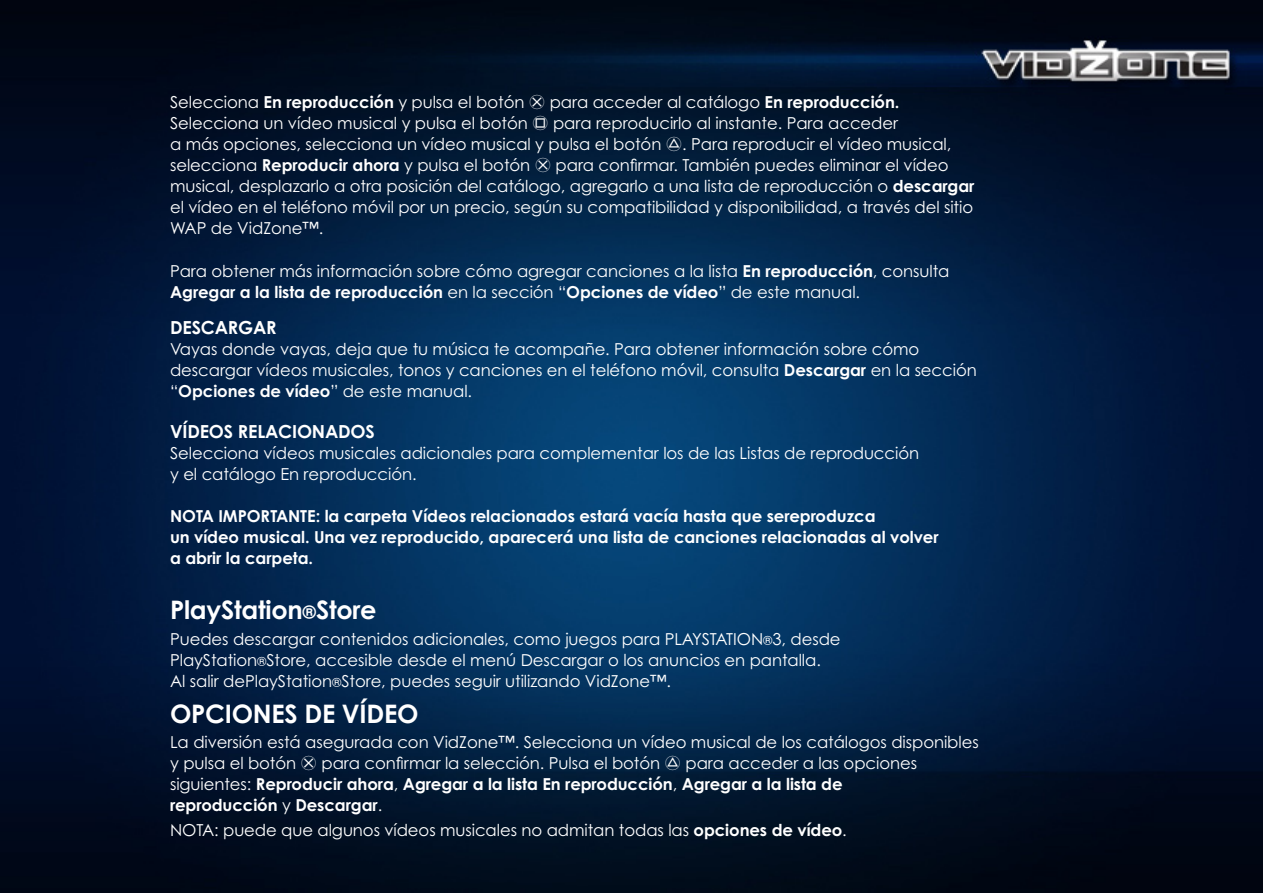
<style>
.page{position:relative;width:1263px;height:893px;background:#fff}
.page>*{position:absolute;margin:0;border:0;box-sizing:border-box;transform-origin:0 0}
.Main_heading{font:700 25.5px "Century Gothic";letter-spacing:-.01em;color:#fff}
.Sub_heading_2{font:700 18px "Century Gothic";letter-spacing:-.01em;color:#fff}
.Body_Copy{font:700 18px "Century Gothic";letter-spacing:-.01em;color:#fff}
.Body_Copy-2{font:16.5px/21px "Century Gothic";letter-spacing:-.005em;color:#fff}
.Main_heading-2{font:16.5px/21px "Century Gothic";letter-spacing:-.005em;color:#fff}
.Body_Copy-3{font:700 16.5px/21px "Century Gothic";letter-spacing:-.005em;color:#fff}
.s1{font-weight:700}
.s2{font-family:"SCET32"}
.s3{font-size:18.6px}
.s4{font-size:12.45px}
</style>
<div class="page">
<img style="left:0;top:0;width:1263px;height:893px">
<p class="Body_Copy-2" style="left:170px;top:92px;width:806px">Selecciona <span class="s1">En reproducción</span> y pulsa el botón <span class="s2">S</span> para acceder al catálogo <span class="s1">En reproducción.<br></span>Selecciona un vídeo musical y pulsa el botón <span class="s2">F</span> para reproducirlo al instante. Para acceder<br>a más opciones, selecciona un vídeo musical y pulsa el botón <span class="s2">D</span>. Para reproducir el vídeo musical, selecciona <span class="s1">Reproducir ahora</span> y pulsa el botón <span class="s2">S</span> para confirmar. También puedes eliminar el vídeo musical, desplazarlo a otra posición del catálogo, agregarlo a una lista de reproducción o <span class="s1">descargar </span>el vídeo en el teléfono móvil por un precio, según su compatibilidad y disponibilidad, a través del sitio WAP de VidZone™.</p>
<p class="Body_Copy-2" style="left:170px;top:260px;width:781px">Para obtener más información sobre cómo agregar canciones a la lista <span class="s1">En reproducción</span>, consulta<br><span class="s1">Agregar a la lista de reproducción</span> en la sección “<span class="s1">Opciones de vídeo</span>” de este manual.</p>
<p class="Body_Copy" style="left:170px;top:316px;width:108px">DESCARGAR</p>
<p class="Body_Copy-2" style="left:170px;top:338px;width:808px">Vayas donde vayas, deja que tu música te acompañe. Para obtener información sobre cómo descargar vídeos musicales, tonos y canciones en el teléfono móvil, consulta <span class="s1">Descargar</span> en la sección “<span class="s1">Opciones de vídeo</span>” de este manual.</p>
<p class="Sub_heading_2" style="left:170px;top:420px;width:206px">VÍDEOS RELACIONADOS</p>
<p class="Body_Copy-2" style="left:170px;top:442px;width:750px">Selecciona vídeos musicales adicionales para complementar los de las Listas de reproducción y el catálogo En reproducción.</p>
<p class="Body_Copy-3" style="left:170px;top:505px;width:770px">NOTA IMPORTANTE: la carpeta Vídeos relacionados estará vacía hasta que sereproduzca<br>un vídeo musical. Una vez reproducido, aparecerá una lista de canciones relacionadas al volver a abrir la carpeta.</p>
<p class="Main_heading" style="left:170px;top:594px;width:208px">PlayStation<span class="s3">®</span>Store</p>
<p class="Body_Copy-2" style="left:170px;top:628px;width:672px">Puedes descargar contenidos adicionales, como juegos para PLAYSTATION<span class="s4">®</span>3, desde<br>PlayStation<span class="s4">®</span>Store, accesible desde el menú Descargar o los anuncios en pantalla.<br>Al salir dePlayStation<span class="s4">®</span>Store, puedes seguir utilizando VidZone™.</p>
<p class="Main_heading" style="left:170px;top:698px;width:250px">OPCIONES DE VÍDEO</p>
<p class="Main_heading-2" style="left:170px;top:731px;width:810px">La diversión está asegurada con VidZone™. Selecciona un vídeo musical de los catálogos disponibles y pulsa el botón <span class="s2">S</span> para confirmar la selección. Pulsa el botón <span class="s2">D</span> para acceder a las opciones siguientes: <span class="s1">Reproducir ahora</span>, <span class="s1">Agregar a la lista En reproducción</span>, <span class="s1">Agregar a la lista de<br>reproducción</span> y <span class="s1">Descargar</span>.</p>
<p class="Body_Copy-2" style="left:170px;top:820px;width:678px">NOTA: puede que algunos vídeos musicales no admitan todas las <span class="s1">opciones de vídeo</span>.</p>
</div>
